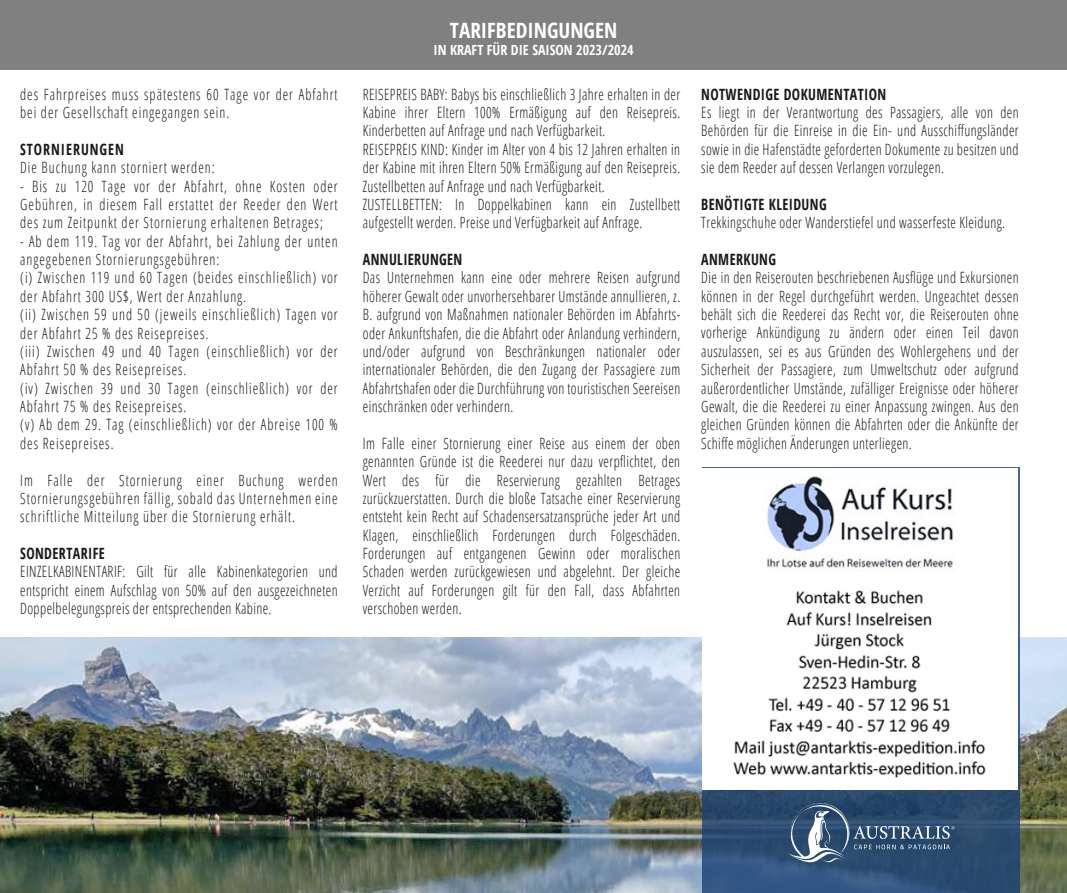
<style>
.page{position:relative;width:1067px;height:893px;background:#fff}
.page>*{position:absolute;margin:0;border:0;box-sizing:border-box;transform-origin:0 0}
.t1{font:700 21.18px "Open Sans Condensed";color:#fff}
.t2{font:300 15.58px/18.4px "Open Sans Condensed";letter-spacing:.03em;color:#191919;text-align:justify;scale:.9 1}
.t3{font:300 15.58px/18.4px "Open Sans Condensed";letter-spacing:.07em;color:#191919;scale:.9 1}
.t4{font:700 15.58px "Open Sans Condensed";letter-spacing:.03em;color:#191919;scale:.9 1}
.t5{font:700 15.58px "Open Sans Condensed";letter-spacing:.07em;color:#191919;scale:.9 1}
.t6{font:700 14px "Open Sans Condensed";color:#fff}
</style>
<div class="page">
<img style="left:0;top:637px;width:1067px;height:256px">
<svg style="left:702px;top:467px;width:317px;height:426px;background:#335378"></svg>
<svg style="left:785px;top:798px;width:169px;height:68px;background:#405c7c"></svg>
<div style="left:0;top:0;width:1067px;height:69px;background:#808081"></div>
<img style="left:702px;top:469px;width:315px;height:321px">
<p class="t3" style="left:20px;top:84px;width:354px">des Fahrpreises muss spätestens 60 Tage vor der Abfahrt bei der Gesellschaft eingegangen sein.</p>
<p class="t5" style="left:20px;top:138px;width:117px">STORNIERUNGEN</p>
<p class="t3" style="left:20px;top:158px;width:217px">Die Buchung kann storniert werden:</p>
<p class="t2" style="left:20px;top:176px;width:354px">- Bis zu 120 Tage vor der Abfahrt, ohne Kosten oder Gebühren, in diesem Fall erstattet der Reeder den Wert des zum Zeitpunkt der Stornierung erhaltenen Betrages;</p>
<p class="t3" style="left:20px;top:231px;width:354px">- Ab dem 119. Tag vor der Abfahrt, bei Zahlung der unten angegebenen Stornierungsgebühren:<br>(i) Zwischen 119 und 60 Tagen (beides einschließlich) vor der Abfahrt 300 US$, Wert der Anzahlung.<br>(ii) Zwischen 59 und 50 (jeweils einschließlich) Tagen vor der Abfahrt 25 % des Reisepreises.<br>(iii) Zwischen 49 und 40 Tagen (einschließlich) vor der Abfahrt 50 % des Reisepreises.<br>(iv) Zwischen 39 und 30 Tagen (einschließlich) vor der Abfahrt 75 % des Reisepreises.<br>(v) Ab dem 29. Tag (einschließlich) vor der Abreise 100 % des Reisepreises.</p>
<p class="t2" style="left:20px;top:470px;width:354px">Im Falle der Stornierung einer Buchung werden Stornierungsgebühren fällig, sobald das Unternehmen eine schriftliche Mitteilung über die Stornierung erhält.</p>
<p class="t4" style="left:20px;top:543px;width:95px">SONDERTARIFE</p>
<p class="t2" style="left:20px;top:562px;width:354px">EINZELKABINENTARIF: Gilt für alle Kabinenkategorien und entspricht einem Aufschlag von 50% auf den ausgezeichneten Doppelbelegungspreis der entsprechenden Kabine.</p>
<h1 class="t1" style="left:450px;top:16px;width:169px">TARIFBEDINGUNGEN</h1>
<p class="t6" style="left:433px;top:40px;width:202px">IN KRAFT FÜR DIE SAISON 2023/2024</p>
<p class="t2" style="left:363px;top:84px;width:354px;text-align:left">REISEPREIS BABY: Babys bis einschließlich 3 Jahre erhalten in der Kabine ihrer Eltern 100% Ermäßigung auf den Reisepreis.<br>Kinderbetten auf Anfrage und nach Verfügbarkeit.<br>REISEPREIS KIND: Kinder im Alter von 4 bis 12 Jahren erhalten in der Kabine mit ihren Eltern 50% Ermäßigung auf den Reisepreis.<br>Zustellbetten auf Anfrage und nach Verfügbarkeit.<br>ZUSTELLBETTEN: In Doppelkabinen kann ein Zustellbett aufgestellt werden. Preise und Verfügbarkeit auf Anfrage.</p>
<p class="t4" style="left:363px;top:248px;width:112px">ANNULIERUNGEN</p>
<p class="t2" style="left:363px;top:268px;width:354px">Das Unternehmen kann eine oder mehrere Reisen aufgrund höherer Gewalt oder unvorhersehbarer Umstände annullieren, z.<br>B. aufgrund von Maßnahmen nationaler Behörden im Abfahrts&shy;oder Ankunftshafen, die die Abfahrt oder Anlandung verhindern, und/oder aufgrund von Beschränkungen nationaler oder internationaler Behörden, die den Zugang der Passagiere zum Abfahrtshafen oder die Durchführung von touristischen Seereisen einschränken oder verhindern.</p>
<p class="t2" style="left:363px;top:433px;width:354px">Im Falle einer Stornierung einer Reise aus einem der oben genannten Gründe ist die Reederei nur dazu verpflichtet, den Wert des für die Reservierung gezahlten Betrages zurückzuerstatten. Durch die bloße Tatsache einer Reservierung entsteht kein Recht auf Schadensersatzansprüche jeder Art und Klagen, einschließlich Forderungen durch Folgeschäden.<br>Forderungen auf entgangenen Gewinn oder moralischen Schaden werden zurückgewiesen und abgelehnt. Der gleiche Verzicht auf Forderungen gilt für den Fall, dass Abfahrten verschoben werden.</p>
<p class="t4" style="left:701px;top:83px;width:207px">NOTWENDIGE DOKUMENTATION</p>
<p class="t2" style="left:701px;top:103px;width:354px">Es liegt in der Verantwortung des Passagiers, alle von den Behörden für die Einreise in die Ein- und Ausschiffungsländer sowie in die Hafenstädte geforderten Dokumente zu besitzen und sie dem Reeder auf dessen Verlangen vorzulegen.</p>
<p class="t4" style="left:701px;top:193px;width:141px">BENÖTIGTE KLEIDUNG</p>
<p class="t2" style="left:701px;top:213px;width:339px">Trekkingschuhe oder Wanderstiefel und wasserfeste Kleidung.</p>
<p class="t4" style="left:701px;top:248px;width:85px">ANMERKUNG</p>
<p class="t2" style="left:701px;top:268px;width:354px">Die in den Reiserouten beschriebenen Ausflüge und Exkursionen können in der Regel durchgeführt werden. Ungeachtet dessen behält sich die Reederei das Recht vor, die Reiserouten ohne vorherige Ankündigung zu ändern oder einen Teil davon auszulassen, sei es aus Gründen des Wohlergehens und der Sicherheit der Passagiere, zum Umweltschutz oder aufgrund außerordentlicher Umstände, zufälliger Ereignisse oder höherer Gewalt, die die Reederei zu einer Anpassung zwingen. Aus den gleichen Gründen können die Abfahrten oder die Ankünfte der Schiffe möglichen Änderungen unterliegen.</p>
</div>
